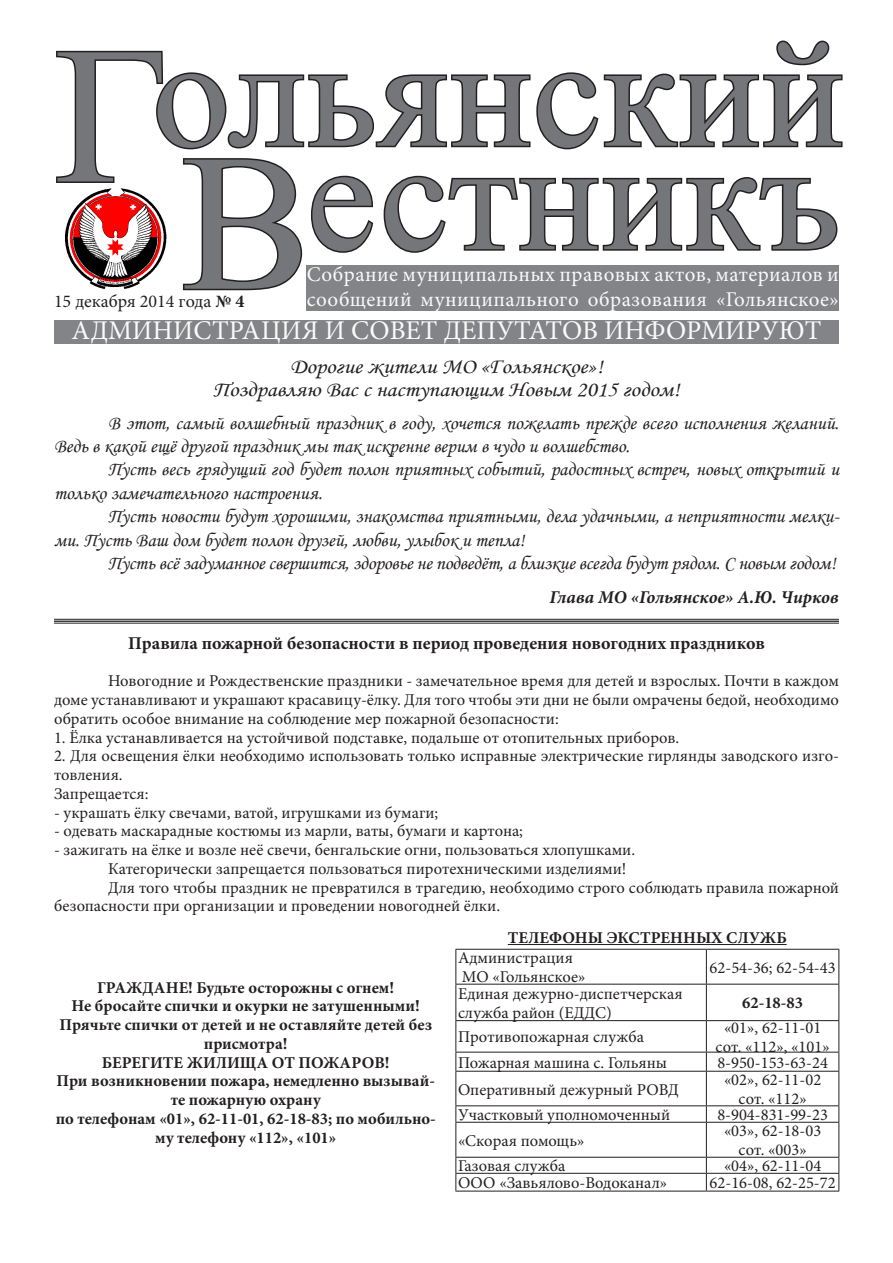
<style>
.page{position:relative;width:893px;height:1263px;background:#fff}
.page>*{position:absolute;margin:0;border:0;box-sizing:border-box;transform-origin:0 0}
.t1{font:195px "Times New Roman";color:#757679}
.t2{font:156px "Times New Roman";color:#757679}
.t3{font:27px "Minion Pro";color:#fafafa}
.t4{font:21.45px "Monotype Corsiva";color:#231f20;scale:1.09 1}
.t5{font:21px "Minion Pro";letter-spacing:.02em;color:#fafafa}
.t6{font:19.5px/23.4px "Monotype Corsiva";color:#231f20}
.t7{font:700 18px "Minion Pro";color:#231f20}
.t8{font:italic 700 18px "Minion Pro";color:#231f20}
.t9{font:18px "Minion Pro";color:#231f20}
.t10{font:16.5px/18.8px "Minion Pro";color:#231f20}
.t11{font:700 16.5px/18.8px "Minion Pro";color:#231f20;text-align:center}
.s1{font-weight:700}
</style>
<div class="page">
<svg style="left:56px;top:40px;width:787px;height:252px"></svg>
<div style="left:307px;top:265px;width:532px;height:46px;background:#828487"></div>
<div style="left:54px;top:320px;width:785px;height:24px;background:#828487"></div>
<hr style="left:54px;top:619px;width:785px;height:1px;background:#231f20">
<hr style="left:54px;top:620px;width:785px;height:2px;background:#231f20">
<hr style="left:54px;top:623px;width:785px;height:1px;background:#231f20">
<hr style="left:508px;top:944px;width:279px;height:1px;background:#231f20">
<hr style="left:455px;top:949px;width:251px;height:1px;background:#231f20">
<hr style="left:706px;top:949px;width:133px;height:1px;background:#231f20">
<hr style="left:455px;top:984px;width:251px;height:1px;background:#231f20">
<hr style="left:706px;top:984px;width:133px;height:1px;background:#231f20">
<hr style="left:455px;top:1020px;width:251px;height:1px;background:#231f20">
<hr style="left:706px;top:1020px;width:133px;height:1px;background:#231f20">
<hr style="left:455px;top:1052px;width:251px;height:1px;background:#231f20">
<hr style="left:706px;top:1052px;width:133px;height:1px;background:#231f20">
<hr style="left:455px;top:1071px;width:251px;height:1px;background:#231f20">
<hr style="left:706px;top:1071px;width:133px;height:1px;background:#231f20">
<hr style="left:455px;top:1105px;width:251px;height:1px;background:#231f20">
<hr style="left:706px;top:1105px;width:133px;height:1px;background:#231f20">
<hr style="left:455px;top:1122px;width:251px;height:1px;background:#231f20">
<hr style="left:706px;top:1122px;width:133px;height:1px;background:#231f20">
<hr style="left:455px;top:1157px;width:251px;height:1px;background:#231f20">
<hr style="left:706px;top:1157px;width:133px;height:1px;background:#231f20">
<hr style="left:455px;top:1173px;width:251px;height:1px;background:#231f20">
<hr style="left:706px;top:1173px;width:133px;height:1px;background:#231f20">
<hr style="left:455px;top:1191px;width:251px;height:1px;background:#231f20">
<hr style="left:706px;top:1191px;width:133px;height:1px;background:#231f20">
<hr style="left:455px;top:950px;width:1px;height:34px;background:#231f20">
<hr style="left:455px;top:984px;width:1px;height:36px;background:#231f20">
<hr style="left:455px;top:1021px;width:1px;height:31px;background:#231f20">
<svg style="left:455px;top:1052px;width:1px;height:19px"></svg>
<hr style="left:455px;top:1071px;width:1px;height:34px;background:#231f20">
<svg style="left:455px;top:1106px;width:1px;height:16px"></svg>
<hr style="left:455px;top:1122px;width:1px;height:35px;background:#231f20">
<svg style="left:455px;top:1157px;width:1px;height:34px"></svg>
<hr style="left:706px;top:950px;width:1px;height:34px;background:#231f20">
<hr style="left:838px;top:950px;width:1px;height:34px;background:#231f20">
<hr style="left:706px;top:984px;width:1px;height:36px;background:#231f20">
<hr style="left:838px;top:984px;width:1px;height:36px;background:#231f20">
<hr style="left:706px;top:1021px;width:1px;height:31px;background:#231f20">
<hr style="left:838px;top:1021px;width:1px;height:31px;background:#231f20">
<svg style="left:706px;top:1052px;width:1px;height:19px"></svg>
<svg style="left:838px;top:1052px;width:1px;height:19px"></svg>
<hr style="left:706px;top:1071px;width:1px;height:34px;background:#231f20">
<hr style="left:838px;top:1071px;width:1px;height:34px;background:#231f20">
<svg style="left:706px;top:1106px;width:1px;height:16px"></svg>
<svg style="left:838px;top:1106px;width:1px;height:16px"></svg>
<hr style="left:706px;top:1122px;width:1px;height:35px;background:#231f20">
<hr style="left:838px;top:1122px;width:1px;height:35px;background:#231f20">
<svg style="left:706px;top:1157px;width:1px;height:34px"></svg>
<svg style="left:838px;top:1157px;width:1px;height:34px"></svg>
<p class="t2" style="left:152px;top:-11px;width:694px">ольянский</p>
<p class="t1" style="left:54px;top:-15px;width:114px">Г</p>
<p class="t1" style="left:181px;top:92px;width:132px">В</p>
<p class="t2" style="left:307px;top:92px;width:535px">естникъ</p>
<p class="t5" style="left:307px;top:260px;width:534px">Собрание муниципальных правовых актов, материалов и</p>
<p class="t5" style="left:307px;top:285px;width:534px">сообщений муниципального образования «Гольянское»</p>
<p class="t3" style="left:72px;top:313px;width:751px">АДМИНИСТРАЦИЯ И СОВЕТ ДЕПУТАТОВ ИНФОРМИРУЮТ</p>
<p class="t4" style="left:290px;top:353px;width:288px">Дорогие жители МО «Гольянское»!</p>
<p class="t4" style="left:213px;top:377px;width:430px">Поздравляю Вас с наступающим Новым 2015 годом!</p>
<p class="t6" style="left:54px;top:411px;width:786px;text-indent:54px">В этот, самый волшебный праздник в году, хочется пожелать прежде всего исполнения желаний.<br>Ведь в какой ещё другой праздник мы так искренне верим в чудо и волшебство.</p>
<p class="t6" style="left:54px;top:458px;width:786px;text-indent:54px">Пусть весь грядущий год будет полон приятных событий, радостных встреч, новых открытий и только замечательного настроения.</p>
<p class="t6" style="left:54px;top:505px;width:787px;text-indent:54px">Пусть новости будут хорошими, знакомства приятными, дела удачными, а неприятности мелки&shy;ми. Пусть Ваш дом будет полон друзей, любви, улыбок и тепла!</p>
<p class="t6" style="left:108px;top:551px;width:729px">Пусть всё задуманное свершится, здоровье не подведёт, а близкие всегда будут рядом. С новым годом!</p>
<p class="t8" style="left:549px;top:585px;width:291px">Глава МО «Гольянское» А.Ю. Чирков</p>
<p class="t7" style="left:128px;top:630px;width:638px">Правила пожарной безопасности в период проведения новогодних праздников</p>
<p class="t10" style="left:54px;top:672px;width:786px;text-align:justify;text-indent:54px">Новогодние и Рождественские праздники - замечательное время для детей и взрослых. Почти в каждом доме устанавливают и украшают красавицу-ёлку. Для того чтобы эти дни не были омрачены бедой, необходимо обратить особое внимание на соблюдение мер пожарной безопасности:</p>
<p class="t10" style="left:54px;top:728px;width:627px">1. Ёлка устанавливается на устойчивой подставке, подальше от отопительных приборов.</p>
<p class="t10" style="left:54px;top:747px;width:786px">2. Для освещения ёлки необходимо использовать только исправные электрические гирлянды заводского изго&shy;товления.</p>
<p class="t10" style="left:54px;top:784px;width:96px">Запрещается:</p>
<p class="t10" style="left:54px;top:803px;width:386px">- украшать ёлку свечами, ватой, игрушками из бумаги;</p>
<p class="t10" style="left:54px;top:822px;width:471px">- одевать маскарадные костюмы из марли, ваты, бумаги и картона;</p>
<p class="t10" style="left:54px;top:840px;width:583px">- зажигать на ёлке и возле неё свечи, бенгальские огни, пользоваться хлопушками.</p>
<p class="t10" style="left:108px;top:859px;width:520px">Категорически запрещается пользоваться пиротехническими изделиями!</p>
<p class="t10" style="left:54px;top:878px;width:786px;text-indent:54px">Для того чтобы праздник не превратился в трагедию, необходимо строго соблюдать правила пожарной безопасности при организации и проведении новогодней ёлки.</p>
<p class="t11" style="left:508px;top:928px;width:280px">ТЕЛЕФОНЫ ЭКСТРЕННЫХ СЛУЖБ</p>
<p class="t10" style="left:458px;top:949px;width:116px">Администрация</p>
<p class="t10" style="left:462px;top:967px;width:125px">МО «Гольянское»</p>
<p class="t9" style="left:54px;top:289px;width:192px">15 декабря 2014 года <span class="s1">№ 4</span></p>
<p class="t10" style="left:710px;top:958px;width:128px">62-54-36; 62-54-43</p>
<p class="t11" style="left:97px;top:978px;width:299px">ГРАЖДАНЕ! Будьте осторожны с огнем!</p>
<p class="t11" style="left:72px;top:996px;width:350px">Не бросайте спички и окурки не затушенными!</p>
<p class="t11" style="left:59px;top:1015px;width:374px">Прячьте спички от детей и не оставляйте детей без присмотра!</p>
<p class="t11" style="left:102px;top:1053px;width:289px">БЕРЕГИТЕ ЖИЛИЩА ОТ ПОЖАРОВ!</p>
<p class="t11" style="left:56px;top:1071px;width:380px">При возникновении пожара, немедленно вызывай&shy;те пожарную охрану</p>
<p class="t11" style="left:56px;top:1109px;width:382px">по телефонам «01», 62-11-01, 62-18-83; по мобильно&shy;му телефону «112», «101»</p>
<p class="t10" style="left:458px;top:984px;width:226px">Единая дежурно-диспетчерская служба район (ЕДДС)</p>
<p class="t11" style="left:742px;top:993px;width:62px">62-18-83</p>
<p class="t10" style="left:458px;top:1028px;width:188px">Противопожарная служба</p>
<p class="t10" style="left:724px;top:1018px;width:99px">«01», 62-11-01</p>
<p class="t10" style="left:716px;top:1037px;width:116px">сот. «112», «101»</p>
<p class="t10" style="left:458px;top:1053px;width:211px">Пожарная машина с. Гольяны</p>
<p class="t10" style="left:717px;top:1053px;width:112px">8-950-153-63-24</p>
<p class="t10" style="left:458px;top:1080px;width:223px">Оперативный дежурный РОВД</p>
<p class="t10" style="left:724px;top:1070px;width:99px">«02», 62-11-02</p>
<p class="t10" style="left:739px;top:1089px;width:70px">сот. «112»</p>
<p class="t10" style="left:458px;top:1105px;width:214px">Участковый уполномоченный</p>
<p class="t10" style="left:717px;top:1105px;width:112px">8-904-831-99-23</p>
<p class="t10" style="left:458px;top:1131px;width:128px">«Скорая помощь»</p>
<p class="t10" style="left:724px;top:1122px;width:99px">«03», 62-18-03</p>
<p class="t10" style="left:739px;top:1140px;width:70px">сот. «003»</p>
<p class="t10" style="left:458px;top:1157px;width:109px">Газовая служба</p>
<p class="t10" style="left:724px;top:1157px;width:99px">«04», 62-11-04</p>
<p class="t10" style="left:458px;top:1173px;width:211px">ООО «Завьялово-Водоканал»</p>
<p class="t10" style="left:710px;top:1173px;width:128px">62-16-08, 62-25-72</p>
</div>
